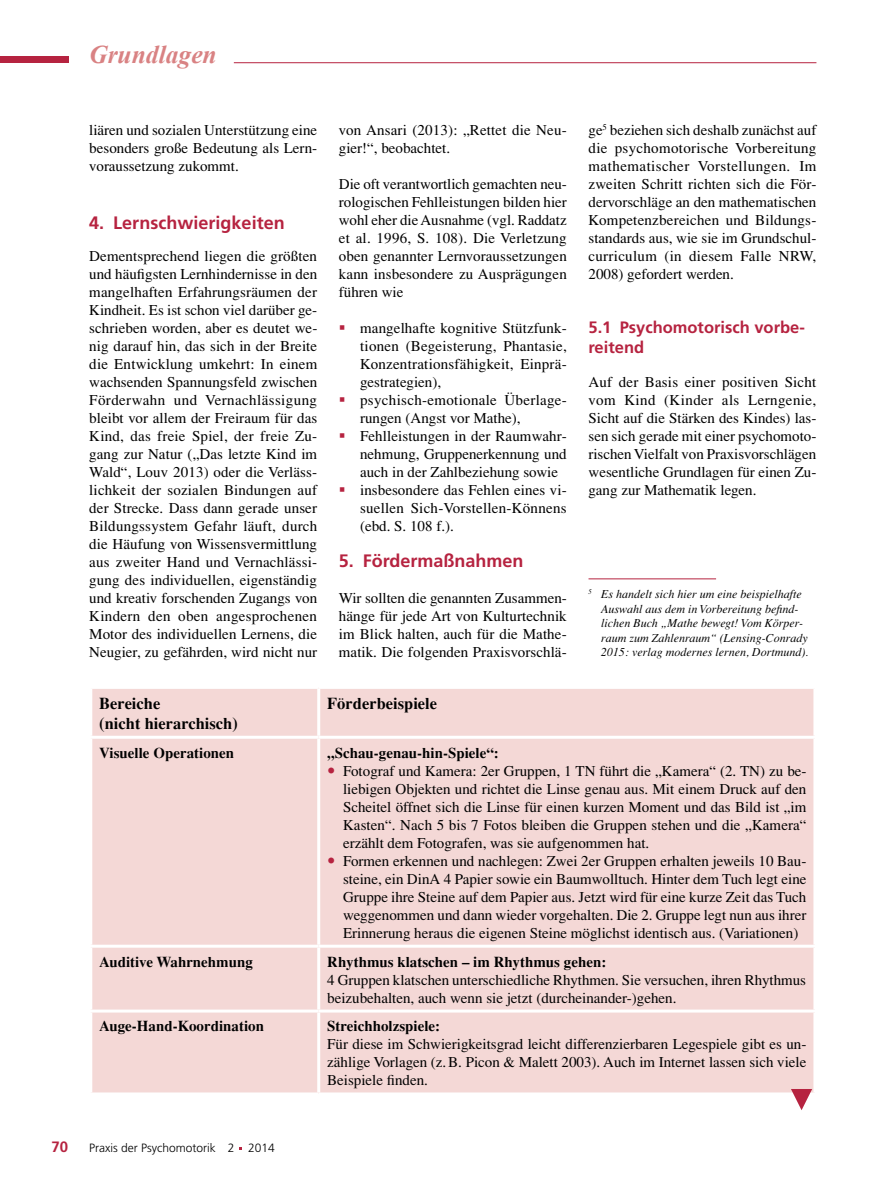
<style>
.page{position:relative;width:893px;height:1191px;background:#fff}
.page>*{position:absolute;margin:0;border:0;box-sizing:border-box;transform-origin:0 0}
.t1{font:italic 700 25.5px "Times New Roman";color:#d98283}
.t2{font:700 18px "Frutiger";color:#b62340}
.t3{font:700 16.5px/19.8px "Times";color:#000}
.t4{font:700 16.5px/19.8px "Frutiger";color:#b62340}
.t5{font:15px/18px "Times";color:#000;text-align:justify}
.t6{font:700 15px "Times";color:#000}
.t7{font:700 15px "Frutiger";color:#b62340}
.t8{font:italic 12px/14.4px "Times";color:#000}
.t9{font:300 12px "Frutiger";color:#000}
</style>
<div class="page">
<hr style="left:234px;top:62px;width:582px;height:1px;background:#b62340">
<div style="left:0;top:57px;width:68px;height:6px;background:#b62340"></div>
<div style="left:92px;top:689px;width:721px;height:403px;background:#f4d8d6"></div>
<hr style="left:317px;top:689px;width:3px;height:46px;background:#fff">
<hr style="left:89px;top:735px;width:230px;height:3px;background:#fff">
<hr style="left:319px;top:735px;width:497px;height:3px;background:#fff">
<hr style="left:317px;top:738px;width:3px;height:206px;background:#fff">
<hr style="left:89px;top:944px;width:230px;height:3px;background:#fff">
<hr style="left:319px;top:944px;width:497px;height:3px;background:#fff">
<hr style="left:317px;top:947px;width:3px;height:62px;background:#fff">
<hr style="left:89px;top:1009px;width:230px;height:3px;background:#fff">
<hr style="left:319px;top:1009px;width:497px;height:3px;background:#fff">
<hr style="left:317px;top:1012px;width:3px;height:80px;background:#fff">
<hr style="left:588px;top:578px;width:128px;height:1px;background:#b62340">
<svg style="left:791px;top:1089px;width:21px;height:21px"></svg>
<svg style="left:328px;top:767px;width:6px;height:6px"></svg>
<svg style="left:328px;top:857px;width:6px;height:6px"></svg>
<h1 class="t1" style="left:89px;top:40px;width:129px">Grundlagen</h1>
<p class="t5" style="left:89px;top:121px;width:229px">liären und sozialen Unterstützung eine besonders große Bedeutung als Lern&shy;voraussetzung zukommt.</p>
<p class="t2" style="left:89px;top:212px;width:197px">4. Lernschwierigkeiten</p>
<p class="t5" style="left:89px;top:247px;width:230px">Dementsprechend liegen die größten und häufigsten Lernhindernisse in den mangelhaften Erfahrungsräumen der Kindheit. Es ist schon viel darüber ge&shy;schrieben worden, aber es deutet we&shy;nig darauf hin, das sich in der Breite die Entwicklung umkehrt: In einem wachsenden Spannungsfeld zwischen Förderwahn und Vernachlässigung bleibt vor allem der Freiraum für das Kind, das freie Spiel, der freie Zu&shy;gang zur Natur („Das letzte Kind im Wald“, Louv 2013) oder die Verläss&shy;lichkeit der sozialen Bindungen auf der Strecke. Dass dann gerade unser Bildungssystem Gefahr läuft, durch die Häufung von Wissensvermittlung aus zweiter Hand und Vernachlässi&shy;gung des individuellen, eigenständig und kreativ forschenden Zugangs von Kindern den oben angesprochenen Motor des individuellen Lernens, die Neugier, zu gefährden, wird nicht nur</p>
<p class="t5" style="left:339px;top:121px;width:229px">von Ansari (2013): „Rettet die Neu&shy;gier!“, beobachtet.</p>
<p class="t5" style="left:339px;top:175px;width:229px">Die oft verantwortlich gemachten neu&shy;rologischen Fehlleistungen bilden hier wohl eher die Ausnahme (vgl. Raddatz et al. 1996, S. 108). Die Verletzung oben genannter Lernvoraussetzungen kann insbesondere zu Ausprägungen führen wie</p>
<p class="t5" style="left:360px;top:319px;width:208px;text-align:left">mangelhafte kognitive Stützfunk&shy;tionen (Begeisterung, Phantasie,<br>Konzentrationsfähigkeit, Einprä&shy;gestrategien), psychisch-emotionale Überlage&shy;rungen (Angst vor Mathe),<br>Fehlleistungen in der Raumwahr&shy;nehmung, Gruppenerkennung und auch in der Zahlbeziehung sowie insbesondere das Fehlen eines vi&shy;suellen Sich-Vorstellen-Könnens (ebd. S. 108 f.).</p>
<p class="t2" style="left:339px;top:550px;width:186px">5. Fördermaßnahmen</p>
<p class="t5" style="left:339px;top:589px;width:229px">Wir sollten die genannten Zusammen&shy;hänge für jede Art von Kulturtechnik im Blick halten, auch für die Mathe&shy;matik. Die folgenden Praxisvorschlä-</p>
<p class="t5" style="left:588px;top:121px;width:230px">ge<sup>5</sup> beziehen sich deshalb zunächst auf die psychomotorische Vorbereitung mathematischer Vorstellungen. Im zweiten Schritt richten sich die För&shy;dervorschläge an den mathematischen Kompetenzbereichen und Bildungs&shy;standards aus, wie sie im Grundschul&shy;curriculum (in diesem Falle NRW, 2008) gefordert werden.</p>
<p class="t4" style="left:588px;top:317px;width:218px">5.1 Psychomotorisch vorbe&shy;reitend</p>
<p class="t5" style="left:588px;top:373px;width:229px">Auf der Basis einer positiven Sicht vom Kind (Kinder als Lerngenie, Sicht auf die Stärken des Kindes) las&shy;sen sich gerade mit einer psychomoto&shy;rischen Vielfalt von Praxisvorschlägen wesentliche Grundlagen für einen Zu&shy;gang zur Mathematik legen.</p>
<p class="t8" style="left:601px;top:587px;width:209px;text-indent:-13px"><sup>5</sup> Es handelt sich hier um eine beispielhafte Auswahl aus dem in Vorbereitung befind&shy;lichen Buch „Mathe bewegt! Vom Körper&shy;raum zum Zahlenraum“ (Lensing-Conrady 2015: verlag modernes lernen, Dortmund).</p>
<p class="t3" style="left:99px;top:693px;width:140px">Bereiche<br>(nicht hierarchisch)</p>
<p class="t3" style="left:327px;top:693px;width:111px">Förderbeispiele</p>
<p class="t6" style="left:99px;top:743px;width:136px">Visuelle Operationen</p>
<p class="t6" style="left:327px;top:743px;width:173px">„Schau-genau-hin-Spiele“:</p>
<p class="t5" style="left:343px;top:761px;width:465px;text-align:left">Fotograf und Kamera: 2er Gruppen, 1 TN führt die „Kamera“ (2. TN) zu be&shy;liebigen Objekten und richtet die Linse genau aus. Mit einem Druck auf den Scheitel öffnet sich die Linse für einen kurzen Moment und das Bild ist „im Kasten“. Nach 5 bis 7 Fotos bleiben die Gruppen stehen und die „Kamera“ erzählt dem Fotografen, was sie aufgenommen hat.<br>Formen erkennen und nachlegen: Zwei 2er Gruppen erhalten jeweils 10 Bau&shy;steine, ein DinA 4 Papier sowie ein Baumwolltuch. Hinter dem Tuch legt eine Gruppe ihre Steine auf dem Papier aus. Jetzt wird für eine kurze Zeit das Tuch weggenommen und dann wieder vorgehalten. Die 2. Gruppe legt nun aus ihrer Erinnerung heraus die eigenen Steine möglichst identisch aus. (Variationen)</p>
<p class="t6" style="left:99px;top:952px;width:155px">Auditive Wahrnehmung</p>
<p class="t6" style="left:327px;top:952px;width:281px">Rhythmus klatschen – im Rhythmus gehen:</p>
<p class="t5" style="left:327px;top:970px;width:480px">4 Gruppen klatschen unterschiedliche Rhythmen. Sie versuchen, ihren Rhythmus beizubehalten, auch wenn sie jetzt (durcheinander-)gehen.</p>
<p class="t6" style="left:99px;top:1017px;width:166px">Auge-Hand-Koordination</p>
<p class="t6" style="left:327px;top:1017px;width:115px">Streichholzspiele:</p>
<p class="t5" style="left:327px;top:1035px;width:481px">Für diese im Schwierigkeitsgrad leicht differenzierbaren Legespiele gibt es un&shy;zählige Vorlagen (z.B. Picon &amp; Malett 2003). Auch im Internet lassen sich viele Beispiele finden.</p>
<p class="t7" style="left:51px;top:1138px;width:18px">70</p>
<p class="t9" style="left:89px;top:1141px;width:187px">Praxis der Psychomotorik 2 2014</p>
</div>
